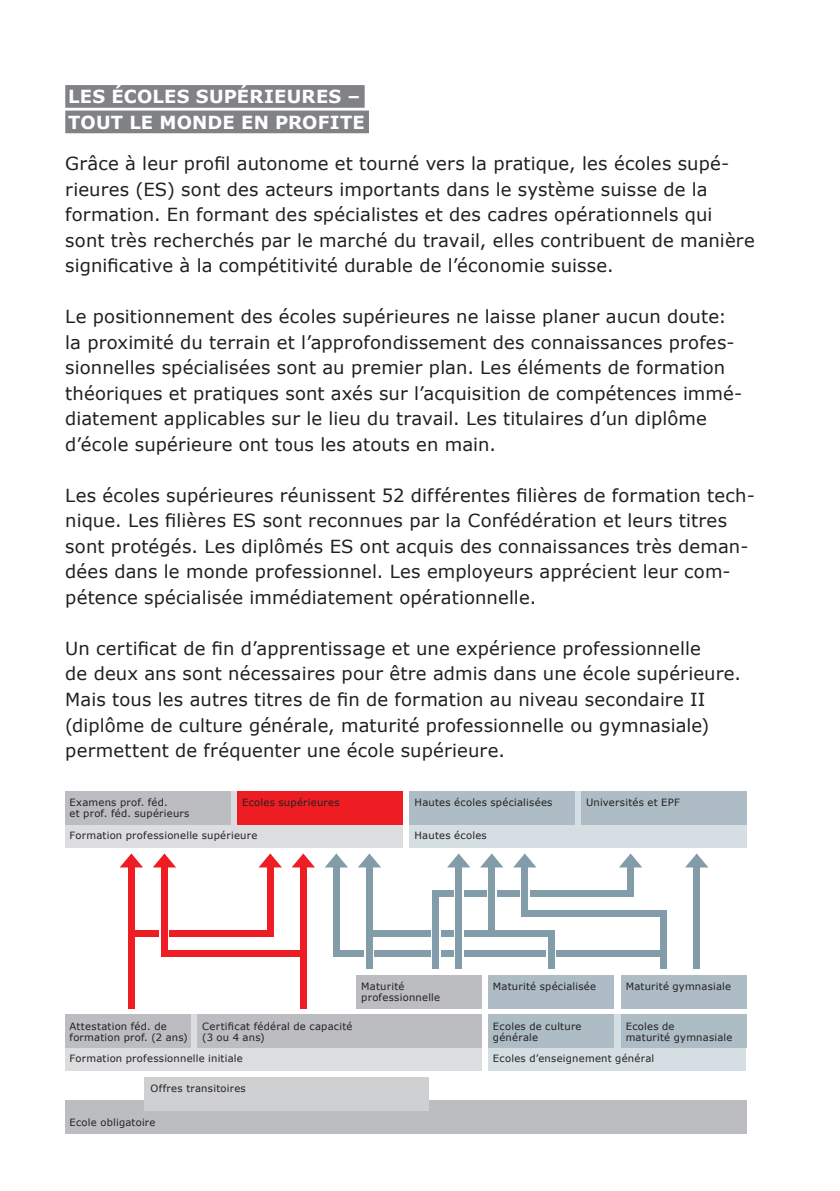
<style>
.page{position:relative;width:840px;height:1191px;background:#fff}
.page>*{position:absolute;margin:0;border:0;box-sizing:border-box;transform-origin:0 0}
.t1{font:18px/25.6px "Verdana";letter-spacing:.01em;color:#231f20}
.t2{font:700 18px/25.6px "Verdana";letter-spacing:.01em;color:#fff}
.t3{font:10px/21.2px "Verdana";letter-spacing:.025em;color:#231f20}
</style>
<div class="page">
<div style="left:333px;top:949px;width:333px;height:7px;background:#839ca9"></div>
<svg style="left:364px;top:940px;width:10px;height:29px"></svg>
<div style="left:65px;top:791px;width:337px;height:56px;background:#dcdddf"></div>
<div style="left:409px;top:791px;width:337px;height:56px;background:#d5dee3"></div>
<div style="left:65px;top:1014px;width:416px;height:57px;background:#dcdddf"></div>
<div style="left:488px;top:1014px;width:258px;height:57px;background:#d5dee3"></div>
<div style="left:356px;top:975px;width:125px;height:33px;background:#bcbdc0"></div>
<div style="left:488px;top:975px;width:125px;height:33px;background:#adbcc5"></div>
<div style="left:620px;top:975px;width:126px;height:33px;background:#adbcc5"></div>
<div style="left:65px;top:1014px;width:126px;height:33px;background:#bcbdc0"></div>
<div style="left:65px;top:1100px;width:681px;height:33px;background:#bcbdc0"></div>
<div style="left:488px;top:1014px;width:125px;height:33px;background:#adbcc5"></div>
<div style="left:620px;top:1014px;width:126px;height:33px;background:#adbcc5"></div>
<div style="left:65px;top:791px;width:165px;height:33px;background:#bcbdc0"></div>
<div style="left:237px;top:791px;width:165px;height:33px;background:#ee1d23"></div>
<div style="left:409px;top:791px;width:165px;height:33px;background:#adbcc5"></div>
<div style="left:580px;top:791px;width:166px;height:33px;background:#adbcc5"></div>
<div style="left:197px;top:1014px;width:284px;height:33px;background:#bcbdc0"></div>
<svg style="left:546px;top:930px;width:10px;height:38px"></svg>
<div style="left:432px;top:890px;width:201px;height:7px;background:#839ca9"></div>
<div style="left:519px;top:873px;width:10px;height:43px;background:#fff"></div>
<div style="left:366px;top:930px;width:188px;height:6px;background:#839ca9"></div>
<svg style="left:430px;top:906px;width:10px;height:62px"></svg>
<div style="left:432px;top:890px;width:6px;height:78px;background:#839ca9"></div>
<div style="left:486px;top:873px;width:10px;height:43px;background:#fff"></div>
<div style="left:693px;top:864px;width:6px;height:104px;background:#839ca9"></div>
<svg style="left:685px;top:853px;width:23px;height:14px"></svg>
<div style="left:660px;top:910px;width:6px;height:58px;background:#839ca9"></div>
<div style="left:627px;top:864px;width:6px;height:33px;background:#839ca9"></div>
<svg style="left:619px;top:853px;width:23px;height:14px"></svg>
<div style="left:521px;top:864px;width:7px;height:52px;background:#839ca9"></div>
<svg style="left:513px;top:853px;width:23px;height:14px"></svg>
<div style="left:488px;top:864px;width:7px;height:72px;background:#839ca9"></div>
<svg style="left:480px;top:853px;width:23px;height:14px"></svg>
<div style="left:366px;top:864px;width:6px;height:104px;background:#839ca9"></div>
<svg style="left:358px;top:853px;width:23px;height:14px"></svg>
<div style="left:333px;top:864px;width:6px;height:92px;background:#839ca9"></div>
<svg style="left:325px;top:853px;width:23px;height:14px"></svg>
<div style="left:300px;top:864px;width:6px;height:144px;background:#ee1d23"></div>
<svg style="left:292px;top:853px;width:23px;height:14px"></svg>
<div style="left:267px;top:864px;width:6px;height:72px;background:#ee1d23"></div>
<svg style="left:259px;top:853px;width:23px;height:14px"></svg>
<div style="left:128px;top:864px;width:7px;height:144px;background:#ee1d23"></div>
<svg style="left:120px;top:853px;width:23px;height:14px"></svg>
<div style="left:131px;top:930px;width:142px;height:6px;background:#ee1d23"></div>
<div style="left:521px;top:910px;width:145px;height:6px;background:#839ca9"></div>
<div style="left:453px;top:873px;width:10px;height:95px;background:#fff"></div>
<div style="left:455px;top:864px;width:7px;height:104px;background:#839ca9"></div>
<svg style="left:447px;top:853px;width:23px;height:14px"></svg>
<div style="left:159px;top:880px;width:10px;height:76px;background:#fff"></div>
<div style="left:161px;top:864px;width:7px;height:92px;background:#ee1d23"></div>
<svg style="left:153px;top:853px;width:23px;height:14px"></svg>
<div style="left:161px;top:949px;width:142px;height:7px;background:#ee1d23"></div>
<div style="left:144px;top:1077px;width:284px;height:33px;background:#cfd0d2"></div>
<div style="left:65px;top:85px;width:299px;height:23px;background:#808285"></div>
<div style="left:65px;top:111px;width:304px;height:22px;background:#808285"></div>
<p class="t2" style="left:68px;top:83px;width:298px">LES ÉCOLES SUPÉRIEURES –<br>TOUT LE MONDE EN PROFITE</p>
<p class="t1" style="left:65px;top:151px;width:690px">Grâce à leur profil autonome et tourné vers la pratique, les écoles supé&shy;rieures (ES) sont des acteurs importants dans le système suisse de la formation. En formant des spécialistes et des cadres opérationnels qui sont très recherchés par le marché du travail, elles contribuent de manière significative à la compétitivité durable de l’économie suisse.</p>
<p class="t1" style="left:65px;top:304px;width:678px">Le positionnement des écoles supérieures ne laisse planer aucun doute: la proximité du terrain et l’approfondissement des connaissances profes&shy;sionnelles spécialisées sont au premier plan. Les éléments de formation théoriques et pratiques sont axés sur l’acquisition de compétences immé&shy;diatement applicables sur le lieu du travail. Les titulaires d’un diplôme d’école supérieure ont tous les atouts en main.</p>
<p class="t1" style="left:65px;top:482px;width:690px">Les écoles supérieures réunissent 52 différentes filières de formation tech&shy;nique. Les filières ES sont reconnues par la Confédération et leurs titres sont protégés. Les diplômés ES ont acquis des connaissances très deman&shy;dées dans le monde professionnel. Les employeurs apprécient leur com&shy;pétence spécialisée immédiatement opérationnelle.</p>
<p class="t1" style="left:65px;top:635px;width:677px">Un certificat de fin d’apprentissage et une expérience professionnelle<br>de deux ans sont nécessaires pour être admis dans une école supérieure.<br>Mais tous les autres titres de fin de formation au niveau secondaire II (diplôme de culture générale, maturité professionnelle ou gymnasiale) permettent de fréquenter une école supérieure.</p>
<p class="t2" style="left:68px;top:83px;width:320px">DIE HÖHEREN FACHSCHULEN –<br>EIN GEWINN FÜR ALLE</p>
<p class="t3" style="left:69px;top:791px;width:100px">Examens prof. féd.</p>
<p class="t3" style="left:242px;top:791px;width:99px">Ecoles supérieures</p>
<p class="t3" style="left:414px;top:791px;width:139px">Hautes écoles spécialisées</p>
<p class="t3" style="left:585px;top:791px;width:95px">Universités et EPF</p>
<p class="t3" style="left:69px;top:803px;width:189px">et prof. féd. supérieurs<br>Formation professionelle supérieure</p>
<p class="t3" style="left:414px;top:824px;width:74px">Hautes écoles</p>
<p class="t3" style="left:361px;top:975px;width:45px">Maturité</p>
<p class="t3" style="left:492px;top:975px;width:105px">Maturité spécialisée</p>
<p class="t3" style="left:625px;top:975px;width:107px">Maturité gymnasiale</p>
<p class="t3" style="left:361px;top:987px;width:80px">professionnelle</p>
<p class="t3" style="left:69px;top:1015px;width:99px">Attestation féd. de</p>
<p class="t3" style="left:202px;top:1015px;width:152px">Certificat fédéral de capacité</p>
<p class="t3" style="left:492px;top:1015px;width:90px">Ecoles de culture</p>
<p class="t3" style="left:625px;top:1015px;width:50px">Ecoles de</p>
<p class="t3" style="left:69px;top:1026px;width:120px">formation prof. (2 ans)</p>
<p class="t3" style="left:202px;top:1026px;width:64px">(3 ou 4 ans)</p>
<p class="t3" style="left:492px;top:1026px;width:47px">générale</p>
<p class="t3" style="left:625px;top:1026px;width:108px">maturité gymnasiale</p>
<p class="t3" style="left:69px;top:1047px;width:175px">Formation professionnelle initiale</p>
<p class="t3" style="left:492px;top:1047px;width:163px">Ecoles d’enseignement général</p>
<p class="t3" style="left:150px;top:1078px;width:97px">Offres transitoires</p>
<p class="t3" style="left:69px;top:1112px;width:87px">Ecole obligatoire</p>
</div>
